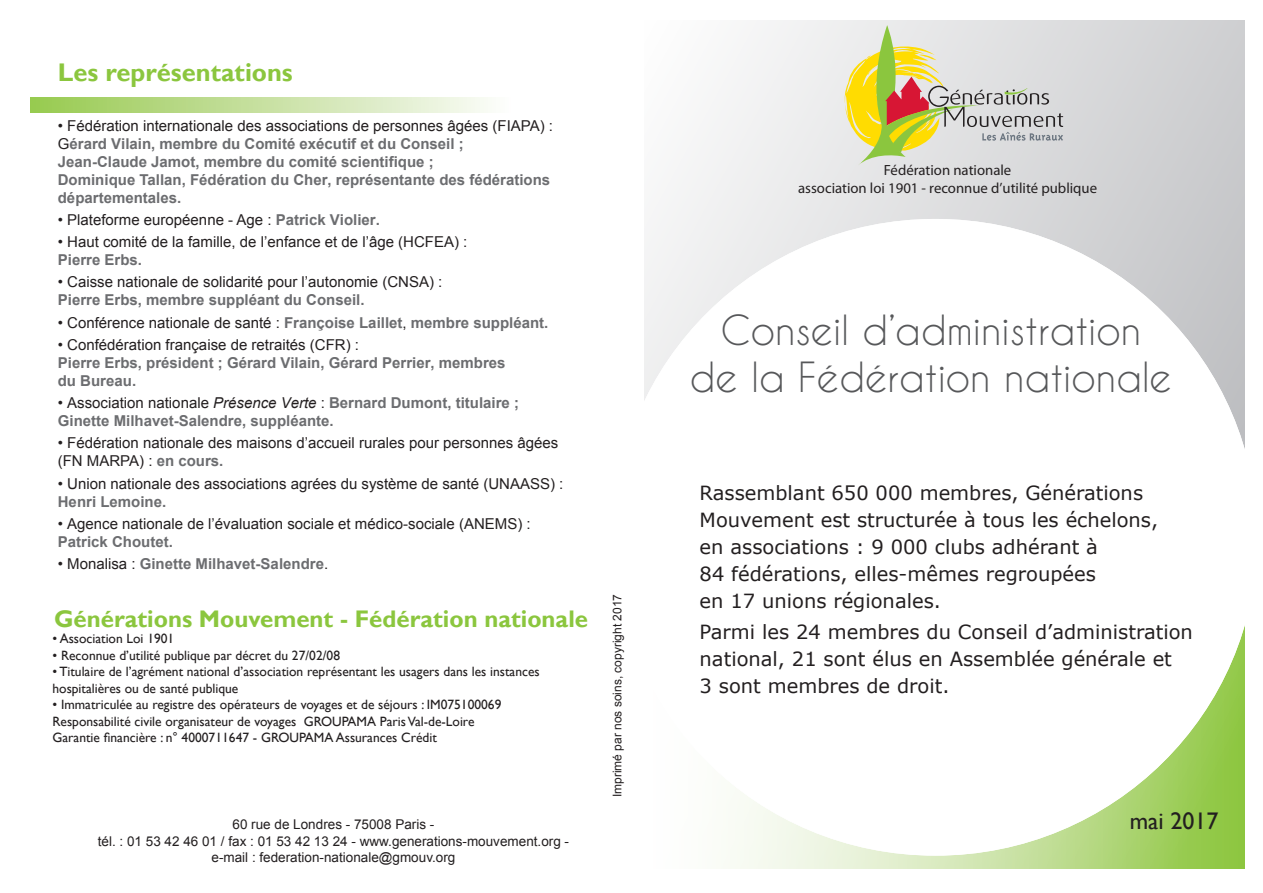
<style>
.page{position:relative;width:1263px;height:893px;background:#fff}
.page>*{position:absolute;margin:0;border:0;box-sizing:border-box;transform-origin:0 0}
.t1{font:39px "Caviar Dreams";color:#57585a}
.t2{font:700 25.5px "Gill Sans";color:#8bc63e}
.t3{font:700 24px "Gill Sans";color:#8bc63e}
.t4{font:24px "Gill Sans";color:#231f20}
.t5{font:19.5px/27px "Verdana";color:#231f20}
.t6{font:700 15px/18px "Arial";color:#6c6d70}
.t7{font:15px/18px "Arial";color:#231f20}
.t8{font:14.85px "Myriad Pro";color:#231f20}
.t9{font:13.5px/16.5px "Gill Sans";color:#231f20}
.t10{font:13.5px/16.2px "Arial";color:#231f20;text-align:center}
.t11{font:12px "Arial";color:#231f20}
.s1{font-weight:400;color:#231f20}
.s2{font-weight:700;color:#6c6d70}
.s3{font-weight:400;font-style:italic;color:#231f20}
</style>
<div class="page">
<div style="left:644px;top:20px;width:600px;height:484px;background:linear-gradient(to right,#f8f8f9,#c8c8cb)"></div>
<svg style="left:728px;top:629px;width:516px;height:240px;background:#b6d984"></svg>
<svg style="left:31px;top:98px;width:457px;height:14px;background:#c7e1a0"></svg>
<div style="left:613px;top:219px;width:644px;height:637px;background:#fff;border-radius:50%"></div>
<svg style="left:844px;top:25px;width:219px;height:141px;background:#d6d0ae"></svg>
<p class="t2" style="left:58px;top:57px;width:236px">Les représentations</p>
<p class="t6" style="left:58px;top:117px;width:497px"><span class="s1">• Fédération internationale des associations de personnes âgées (FIAPA) :<br>G</span>érard Vilain, membre du Comité exécutif et du Conseil ; Jean-Claude Jamot, membre du comité scientifique ;<br>Dominique Tallan, Fédération du Cher, représentante des fédérations départementales.</p>
<p class="t7" style="left:58px;top:211px;width:324px">• Plateforme européenne - Age : <span class="s2">Patrick Violier.</span></p>
<p class="t7" style="left:58px;top:233px;width:411px">• Haut comité de la famille, de l’enfance et de l’âge (HCFEA) :<br><span class="s2">Pierre Erbs.</span></p>
<p class="t7" style="left:58px;top:273px;width:386px">• Caisse nationale de solidarité pour l’autonomie (CNSA) :<br><span class="s2">Pierre Erbs, membre suppléant du Conseil.</span></p>
<p class="t6" style="left:58px;top:314px;width:492px"><span class="s1">• Conférence nationale de santé :</span> Françoise Laillet<span class="s1">,</span> membre suppléant.</p>
<p class="t6" style="left:58px;top:336px;width:449px"><span class="s1">• Confédération française de retraités (CFR) :<br></span>Pierre Erbs, président ; Gérard Vilain, Gérard Perrier, membres du Bureau.</p>
<p class="t6" style="left:58px;top:394px;width:463px"><span class="s1">• Association nationale</span> <span class="s3">Présence Verte</span> <span class="s1">:</span> Bernard Dumont, titulaire ;<br>Ginette Milhavet-Salendre, suppléante.</p>
<p class="t7" style="left:58px;top:434px;width:502px">• Fédération nationale des maisons d’accueil rurales pour personnes âgées (FN MARPA) : <span class="s2">en cours.</span></p>
<p class="t7" style="left:58px;top:475px;width:507px">• Union nationale des associations agrées du système de santé (UNAASS) :<br><span class="s2">Henri Lemoine.</span></p>
<p class="t7" style="left:58px;top:515px;width:474px">• Agence nationale de l’évaluation sociale et médico-sociale (ANEMS) :<br><span class="s2">Patrick Choutet.</span></p>
<p class="t6" style="left:58px;top:555px;width:272px"><span class="s1">• Monalisa :</span> Ginette Milhavet-Salendre<span class="s1">.</span></p>
<p class="t3" style="left:54px;top:604px;width:536px">Générations Mouvement - Fédération nationale</p>
<p class="t9" style="left:52px;top:630px;width:123px">• Association Loi 1901</p>
<p class="t9" style="left:52px;top:647px;width:289px">• Reconnue d’utilité publique par décret du 27/02/08</p>
<p class="t9" style="left:52px;top:663px;width:489px">• Titulaire de l’agrément national d’association représentant les usagers dans les instances hospitalières ou de santé publique</p>
<p class="t9" style="left:52px;top:696px;width:450px">• Immatriculée au registre des opérateurs de voyages et de séjours : IM075100069<br>Responsabilité civile organisateur de voyages GROUPAMA Paris Val-de-Loire<br>Garantie financière : n° 4000711647 - GROUPAMA Assurances Crédit</p>
<p class="t11" style="left:609px;top:797px;width:205px;rotate:-90deg">Imprimé par nos soins, copyright 2017</p>
<p class="t8" style="left:884px;top:161px;width:129px">Fédération nationale</p>
<p class="t8" style="left:798px;top:178px;width:301px">association loi 1901 - reconnue d’utilité publique</p>
<p class="t1" style="left:720px;top:307px;width:422px">Conseil d’administration</p>
<p class="t1" style="left:690px;top:354px;width:484px">de la Fédération nationale</p>
<p class="t5" style="left:700px;top:479px;width:460px">Rassemblant 650 000 membres, Générations Mouvement est structurée à tous les échelons, en associations : 9 000 clubs adhérant à<br>84 fédérations, elles-mêmes regroupées<br>en 17 unions régionales.</p>
<p class="t5" style="left:700px;top:618px;width:495px">Parmi les 24 membres du Conseil d’administration national, 21 sont élus en Assemblée générale et<br>3 sont membres de droit.</p>
<p class="t10" style="left:98px;top:817px;width:473px">60 rue de Londres - 75008 Paris -<br>tél. : 01 53 42 46 01 / fax : 01 53 42 13 24 - www.generations-mouvement.org - e-mail : federation-nationale@gmouv.org</p>
<p class="t4" style="left:1130px;top:807px;width:90px">mai 2017</p>
</div>
